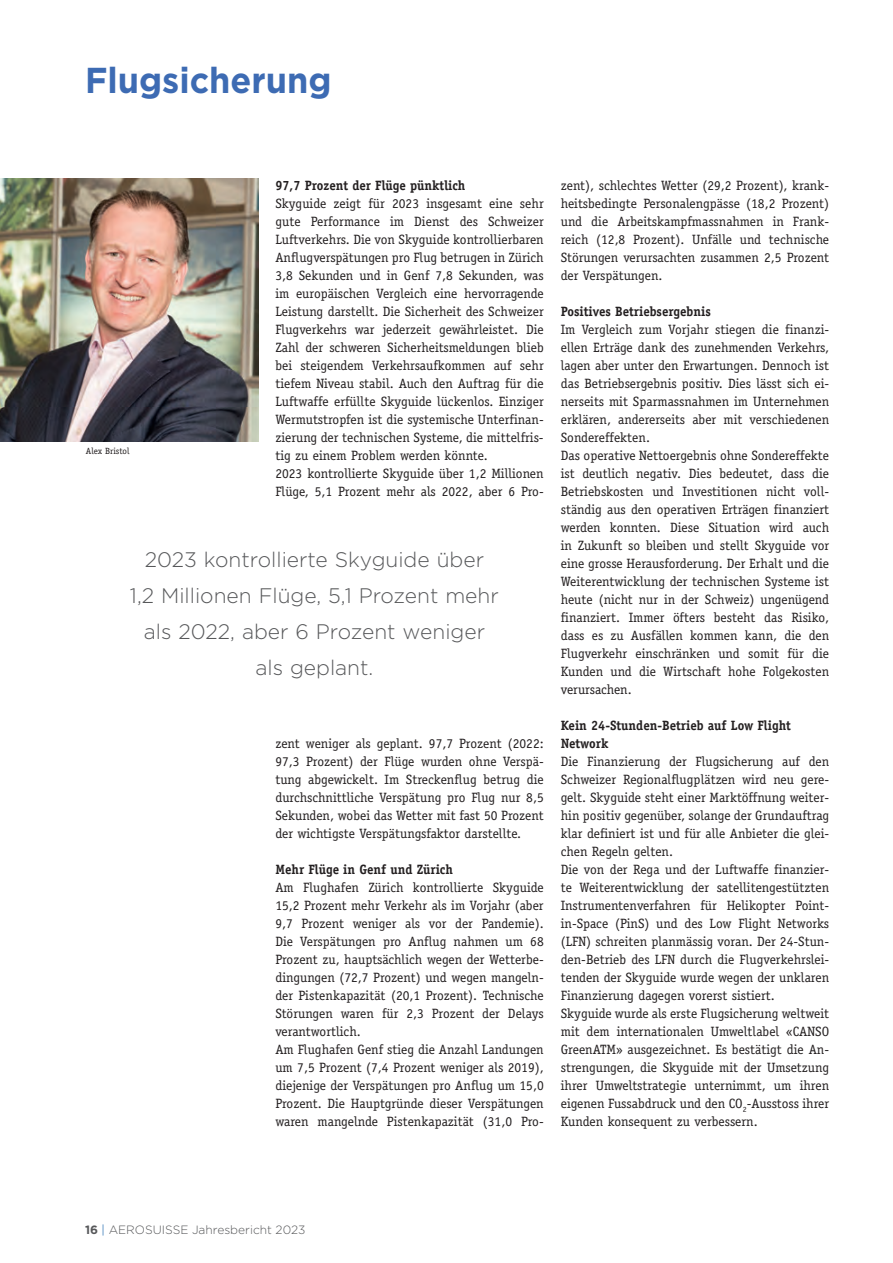
<style>
.page{position:relative;width:893px;height:1263px;background:#fff}
.page>*{position:absolute;margin:0;border:0;box-sizing:border-box;transform-origin:0 0}
.t1{font:700 36px "Gotham";color:#3d6bb3;scale:.95 1}
.t2{font:300 21px/36px "Gotham";color:#57585a;text-align:center}
.t3{font:13.5px/18px "Officina Serif Std";color:#231f20}
.t4{font:700 13.5px/18px "Officina Serif Std";color:#231f20;scale:.95 1}
.t5{font:300 12px "Gotham";color:#57585a}
.t6{font:9px "Officina Serif Std";color:#231f20}
.s1{font-weight:700}
.s2{color:#0155a5}
</style>
<div class="page">
<img style="left:0;top:178px;width:258px;height:264px">
<h1 class="t1" style="left:85px;top:56px;width:261px">Flugsicherung</h1>
<p class="t6" style="left:86px;top:446px;width:45px">Alex Bristol</p>
<p class="t4" style="left:275px;top:176px;width:202px">97,7 Prozent der Flüge pünktlich</p>
<p class="t3" style="left:275px;top:194px;width:270px">Skyguide zeigt für 2023 insgesamt eine sehr gute Performance im Dienst des Schweizer Luftverkehrs. Die von Skyguide kontrollierbaren Anflugverspätungen pro Flug betrugen in Zürich 3,8 Sekunden und in Genf 7,8 Sekunden, was im europäischen Vergleich eine hervorragende Leistung darstellt. Die Sicherheit des Schweizer Flugverkehrs war jederzeit gewährleistet. Die Zahl der schweren Sicherheitsmeldungen blieb bei steigendem Verkehrsaufkommen auf sehr tiefem Niveau stabil. Auch den Auftrag für die Luftwaffe erfüllte Skyguide lückenlos. Einziger Wermutstropfen ist die systemische Unterfinan&shy;zierung der technischen Systeme, die mittelfris&shy;tig zu einem Problem werden könnte.<br>2023 kontrollierte Skyguide über 1,2 Millionen Flüge, 5,1 Prozent mehr als 2022, aber 6 Pro-</p>
<h2 class="t2" style="left:130px;top:541px;width:370px">2023 kontrollierte Skyguide über<br>1,2 Millionen Flüge, 5,1 Prozent mehr als 2022, aber 6 Prozent weniger als geplant.</h2>
<p class="t3" style="left:275px;top:734px;width:270px;text-align:justify">zent weniger als geplant. 97,7 Prozent (2022:<br>97,3 Prozent) der Flüge wurden ohne Verspä&shy;tung abgewickelt. Im Streckenflug betrug die durchschnittliche Verspätung pro Flug nur 8,5<br>Sekunden, wobei das Wetter mit fast 50 Prozent der wichtigste Verspätungsfaktor darstellte.</p>
<p class="t4" style="left:275px;top:860px;width:189px">Mehr Flüge in Genf und Zürich</p>
<p class="t3" style="left:275px;top:878px;width:270px">Am Flughafen Zürich kontrollierte Skyguide 15,2 Prozent mehr Verkehr als im Vorjahr (aber 9,7 Prozent weniger als vor der Pandemie).<br>Die Verspätungen pro Anflug nahmen um 68<br>Prozent zu, hauptsächlich wegen der Wetterbe&shy;dingungen (72,7 Prozent) und wegen mangeln&shy;der Pistenkapazität (20,1 Prozent). Technische Störungen waren für 2,3 Prozent der Delays verantwortlich.<br>Am Flughafen Genf stieg die Anzahl Landungen um 7,5 Prozent (7,4 Prozent weniger als 2019), diejenige der Verspätungen pro Anflug um 15,0<br>Prozent. Die Hauptgründe dieser Verspätungen waren mangelnde Pistenkapazität (31,0 Pro-</p>
<p class="t3" style="left:561px;top:176px;width:270px;text-align:justify">zent), schlechtes Wetter (29,2 Prozent), krank&shy;heitsbedingte Personalengpässe (18,2 Prozent) und die Arbeitskampfmassnahmen in Frank&shy;reich (12,8 Prozent). Unfälle und technische Störungen verursachten zusammen 2,5 Prozent der Verspätungen.</p>
<p class="t4" style="left:561px;top:302px;width:159px">Positives Betriebsergebnis</p>
<p class="t3" style="left:561px;top:320px;width:270px">Im Vergleich zum Vorjahr stiegen die finanzi&shy;ellen Erträge dank des zunehmenden Verkehrs, lagen aber unter den Erwartungen. Dennoch ist das Betriebsergebnis positiv. Dies lässt sich ei&shy;nerseits mit Sparmassnahmen im Unternehmen erklären, andererseits aber mit verschiedenen Sondereffekten.<br>Das operative Nettoergebnis ohne Sondereffekte ist deutlich negativ. Dies bedeutet, dass die Betriebskosten und Investitionen nicht voll&shy;ständig aus den operativen Erträgen finanziert werden konnten. Diese Situation wird auch in Zukunft so bleiben und stellt Skyguide vor eine grosse Herausforderung. Der Erhalt und die Weiterentwicklung der technischen Systeme ist heute (nicht nur in der Schweiz) ungenügend finanziert. Immer öfters besteht das Risiko, dass es zu Ausfällen kommen kann, die den Flugverkehr einschränken und somit für die Kunden und die Wirtschaft hohe Folgekosten verursachen.</p>
<p class="t4" style="left:561px;top:716px;width:244px">Kein 24-Stunden-Betrieb auf Low Flight<br>Network</p>
<p class="t3" style="left:561px;top:752px;width:270px">Die Finanzierung der Flugsicherung auf den Schweizer Regionalflugplätzen wird neu gere&shy;gelt. Skyguide steht einer Marktöffnung weiter&shy;hin positiv gegenüber, solange der Grundauftrag klar definiert ist und für alle Anbieter die glei&shy;chen Regeln gelten.<br>Die von der Rega und der Luftwaffe finanzier&shy;te Weiterentwicklung der satellitengestützten Instrumentenverfahren für Helikopter Point&shy;in-Space (PinS) und des Low Flight Networks (LFN) schreiten planmässig voran. Der 24-Stun&shy;den-Betrieb des LFN durch die Flugverkehrslei&shy;tenden der Skyguide wurde wegen der unklaren Finanzierung dagegen vorerst sistiert.<br>Skyguide wurde als erste Flugsicherung weltweit mit dem internationalen Umweltlabel «CANSO GreenATM» ausgezeichnet. Es bestätigt die An&shy;strengungen, die Skyguide mit der Umsetzung ihrer Umweltstrategie unternimmt, um ihren eigenen Fussabdruck und den CO<sub>2</sub>-Ausstoss ihrer Kunden konsequent zu verbessern.</p>
<p class="t5" style="left:85px;top:1222px;width:222px"><span class="s1">16</span> <span class="s2">|</span> AEROSUISSE Jahresbericht 2023</p>
</div>
